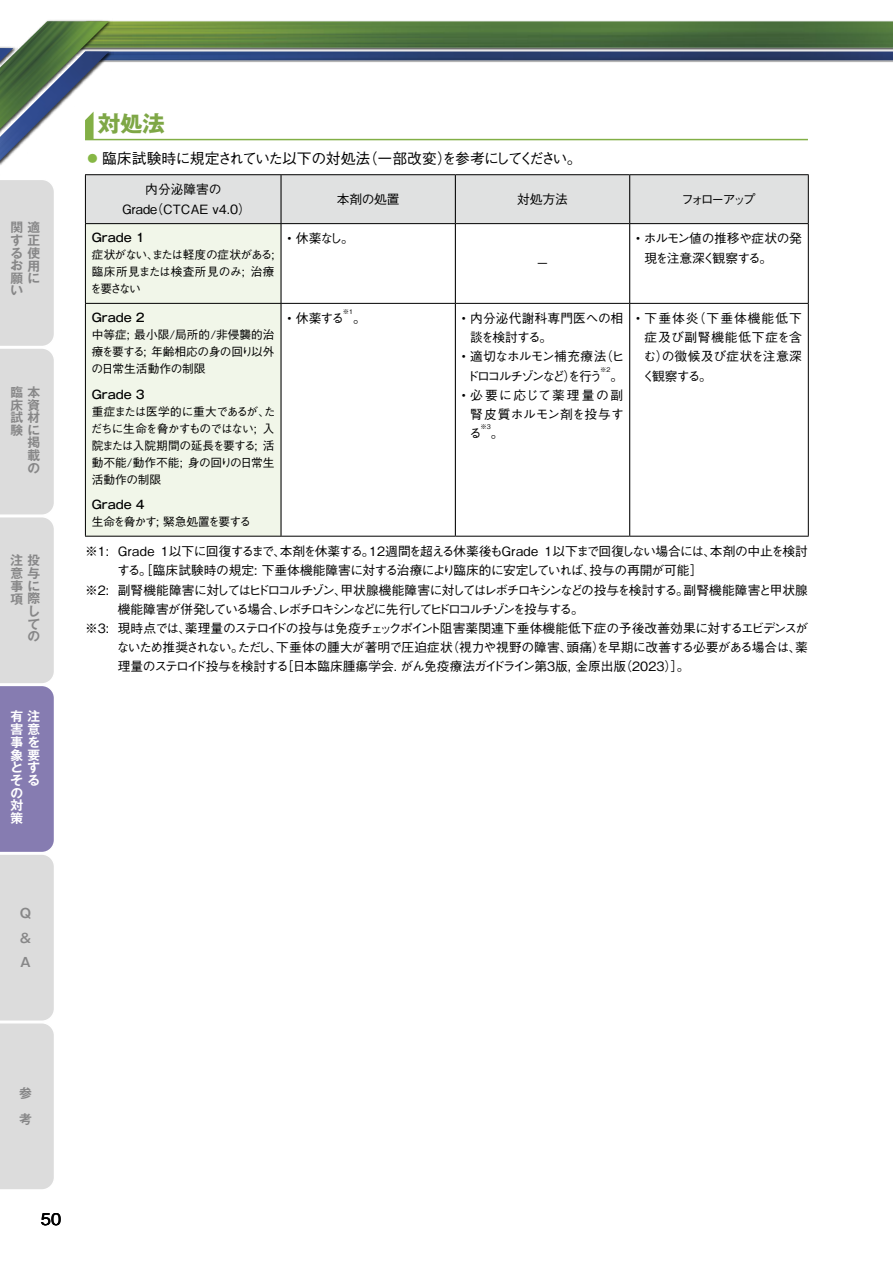
<style>
.page{position:relative;width:893px;height:1263px;background:#fff}
.page>*{position:absolute;margin:0;border:0;box-sizing:border-box;transform-origin:0 0}
.t1{font:700 22.35px "Gothic MB101 Pr 6";color:#7ea746}
.t2{font:500 15.9px "Gothic BBB Pr 6";color:#000}
.t3{font:500 14.85px "Gothic BBB Pr 6";letter-spacing:-.04em;color:#000}
.t4{font:500 12.75px/19.2px "Gothic BBB Pr 6";letter-spacing:-.03em;color:#000;text-align:justify}
.t5{font:500 12.75px "Gothic BBB Pr 6";letter-spacing:-.105em;color:#000}
.t6{font:500 12.75px "Gothic BBB Pr 6";letter-spacing:-.135em;color:#000}
.t7{font:700 12.75px/12.6px "Gothic MB101 Pr 6 De";color:#878788;text-align:justify}
.t8{font:500 12.75px/19.2px "Gothic BBB Pr 6";letter-spacing:-.11em;color:#000}
.t9{font:500 12.75px/19.2px "Gothic BBB Pr 6";color:#000;text-align:center}
.t10{font:500 12.75px/19.2px "Gothic BBB Pr 6";letter-spacing:.005em;color:#000}
.t11{font:700 12.75px/12.6px "Gothic MB101 Pr 6 De";color:#fff}
.t12{font:500 12.75px "Gothic BBB Pr 6";letter-spacing:-.195em;color:#000}
.t13{font:500 11.7px/17px "Gothic BBB Pr 6";letter-spacing:-.03em;color:#000;text-align:justify}
.t14{font:500 11.7px "Gothic MB101 Pr 6";color:#000}
.t15{font:500 11.7px "Gothic BBB Pr 6";letter-spacing:-.095em;color:#000}
.t16{font:500 6.45px "Gothic BBB Pr 6";color:#000}
.s1{color:#86b745}
</style>
<div class="page">
<svg style="left:113px;top:21px;width:780px;height:31px;background:#618050"></svg>
<img style="left:113px;top:52px;width:780px;height:8px">
<img style="left:0;top:20px;width:113px;height:164px">
<img style="left:0;top:21px;width:109px;height:121px">
<svg style="left:85px;top:112px;width:9px;height:27px"></svg>
<hr style="left:85px;top:139px;width:723px;height:1px;background:#82af46">
<div style="left:86px;top:175px;width:722px;height:48px;background:#e0e1e1"></div>
<div style="left:86px;top:224px;width:194px;height:312px;background:#f1f6e9"></div>
<hr style="left:280px;top:175px;width:2px;height:48px;background:#000">
<hr style="left:455px;top:175px;width:1px;height:48px;background:#000">
<hr style="left:629px;top:175px;width:1px;height:48px;background:#000">
<hr style="left:280px;top:224px;width:2px;height:79px;background:#000">
<hr style="left:455px;top:224px;width:1px;height:79px;background:#000">
<hr style="left:629px;top:224px;width:1px;height:79px;background:#000">
<hr style="left:280px;top:304px;width:2px;height:232px;background:#000">
<hr style="left:455px;top:304px;width:1px;height:232px;background:#000">
<hr style="left:629px;top:304px;width:1px;height:232px;background:#000">
<hr style="left:85px;top:174px;width:196px;height:1px;background:#000">
<hr style="left:85px;top:175px;width:1px;height:48px;background:#000">
<hr style="left:281px;top:174px;width:174px;height:1px;background:#000">
<hr style="left:455px;top:174px;width:175px;height:1px;background:#000">
<hr style="left:630px;top:174px;width:179px;height:1px;background:#000">
<hr style="left:808px;top:175px;width:1px;height:48px;background:#000">
<hr style="left:85px;top:223px;width:196px;height:1px;background:#000">
<hr style="left:85px;top:224px;width:1px;height:79px;background:#000">
<hr style="left:281px;top:223px;width:174px;height:1px;background:#000">
<hr style="left:455px;top:223px;width:175px;height:1px;background:#000">
<hr style="left:630px;top:223px;width:179px;height:1px;background:#000">
<hr style="left:808px;top:224px;width:1px;height:79px;background:#000">
<hr style="left:85px;top:303px;width:196px;height:1px;background:#000">
<hr style="left:85px;top:304px;width:1px;height:232px;background:#000">
<hr style="left:281px;top:303px;width:174px;height:1px;background:#000">
<hr style="left:455px;top:303px;width:175px;height:1px;background:#000">
<hr style="left:630px;top:303px;width:179px;height:1px;background:#000">
<hr style="left:808px;top:304px;width:1px;height:232px;background:#000">
<hr style="left:85px;top:536px;width:196px;height:1px;background:#000">
<hr style="left:281px;top:536px;width:174px;height:1px;background:#000">
<hr style="left:455px;top:536px;width:175px;height:1px;background:#000">
<hr style="left:630px;top:536px;width:179px;height:1px;background:#000">
<svg style="left:0;top:178px;width:56px;height:1011px;background:#ceccd5"></svg>
<p class="t7" style="left:11px;top:221px;width:31px">関適す正る使お用願にい</p>
<p class="t7" style="left:11px;top:385px;width:31px;text-align:right">臨本床資試材験に掲<br>載<br>の</p>
<p class="t7" style="left:11px;top:554px;width:31px;text-align:right">注投意与事に項際し<br>て<br>の</p>
<p class="t11" style="left:11px;top:710px;width:31px">有注害意事を象要と<br>そるの<br>対<br>策</p>
<p class="t11" style="left:28px;top:761px;width:13px">す</p>
<p class="t7" style="left:19px;top:900px;width:13px;line-height:24.6px">Ｑ＆Ａ</p>
<h1 class="t1" style="left:98px;top:105px;width:68px">対処法</h1>
<p class="t3" style="left:85px;top:147px;width:498px"><span class="s1">●</span> 臨床試験時に規定されていた以下の対処法（一部改変）を参考にしてください。</p>
<p class="t9" style="left:122px;top:179px;width:130px">内分泌障害の<br>Grade（CTCAE v4.0）</p>
<p class="t4" style="left:337px;top:189px;width:65px">本剤の処置</p>
<p class="t4" style="left:517px;top:189px;width:53px">対処方法</p>
<p class="t12" style="left:681px;top:189px;width:76px">フォローアップ</p>
<p class="t14" style="left:92px;top:228px;width:54px">Grade 1</p>
<p class="t13" style="left:90px;top:246px;width:186px">症状がない、または軽度の症状がある;臨床所見または検査所見のみ; 治療を要さない</p>
<p class="t4" style="left:287px;top:228px;width:68px">• 休薬なし。</p>
<p class="t4" style="left:645px;top:228px;width:159px;text-indent:-9px">• ホルモン値の推移や症状の発現を注意深く観察する。</p>
<p class="t4" style="left:536px;top:253px;width:14px">－</p>
<p class="t14" style="left:92px;top:308px;width:54px">Grade 2</p>
<p class="t13" style="left:91px;top:326px;width:185px">中等症; 最小限/局所的/非侵襲的治療を要する; 年齢相応の身の回り以外の日常生活動作の制限</p>
<p class="t14" style="left:92px;top:385px;width:54px">Grade 3</p>
<p class="t13" style="left:91px;top:402px;width:186px">重症または医学的に重大であるが、ただちに生命を脅かすものではない; 入院または入院期間の延長を要する; 活動不能/動作不能; 身の回りの日常生活動作の制限</p>
<p class="t14" style="left:92px;top:495px;width:54px">Grade 4</p>
<p class="t15" style="left:92px;top:512px;width:161px">生命を脅かす; 緊急処置を要する</p>
<p class="t16" style="left:343px;top:307px;width:12px">※1</p>
<p class="t4" style="left:287px;top:308px;width:58px">• 休薬する</p>
<p class="t4" style="left:353px;top:308px;width:14px">。</p>
<p class="t10" style="left:470px;top:308px;width:155px;text-indent:-9px">• 内分泌代謝科専門医への相談を検討する。</p>
<p class="t8" style="left:466px;top:346px;width:160px;text-indent:-5px">• 適切なホルモン補充療法（ヒドロコルチゾンなど）を行う</p>
<p class="t16" style="left:600px;top:364px;width:12px">※2</p>
<p class="t4" style="left:611px;top:365px;width:14px">。</p>
<p class="t4" style="left:469px;top:384px;width:156px;text-indent:-7px">• 必要に応じて薬理量の副腎皮質ホルモン剤を投与する</p>
<p class="t16" style="left:480px;top:421px;width:12px">※3</p>
<p class="t4" style="left:491px;top:423px;width:14px">。</p>
<p class="t4" style="left:642px;top:308px;width:161px;text-indent:-6px">• 下垂体炎（下垂体機能低下症及び副腎機能低下症を含む）の徴候及び症状を注意深く観察する。</p>
<p class="t4" style="left:85px;top:541px;width:724px">※1: Grade 1以下に回復するまで、本剤を休薬する。12週間を超える休薬後もGrade 1以下まで回復しない場合には、本剤の中止を検討</p>
<p class="t4" style="left:117px;top:560px;width:587px">する。［臨床試験時の規定: 下垂体機能障害に対する治療により臨床的に安定していれば、投与の再開が可能］</p>
<p class="t5" style="left:85px;top:579px;width:724px">※2: 副腎機能障害に対してはヒドロコルチゾン、甲状腺機能障害に対してはレボチロキシンなどの投与を検討する。副腎機能障害と甲状腺</p>
<p class="t6" style="left:118px;top:599px;width:467px">機能障害が併発している場合、レボチロキシンなどに先行してヒドロコルチゾンを投与する。</p>
<p class="t4" style="left:85px;top:618px;width:725px">※3: 現時点では、薬理量のステロイドの投与は免疫チェックポイント阻害薬関連下垂体機能低下症の予後改善効果に対するエビデンスが</p>
<p class="t4" style="left:117px;top:637px;width:693px">ないため推奨されない。ただし、下垂体の腫大が著明で圧迫症状（視力や視野の障害、頭痛）を早期に改善する必要がある場合は、薬</p>
<p class="t4" style="left:118px;top:656px;width:573px">理量のステロイド投与を検討する［日本臨床腫瘍学会. がん免疫療法ガイドライン第3版, 金原出版（2023）］。</p>
<p class="t7" style="left:19px;top:1080px;width:14px;line-height:25.5px">参考</p>
<p class="t2" style="left:41px;top:1206px;width:22px">50</p>
</div>
